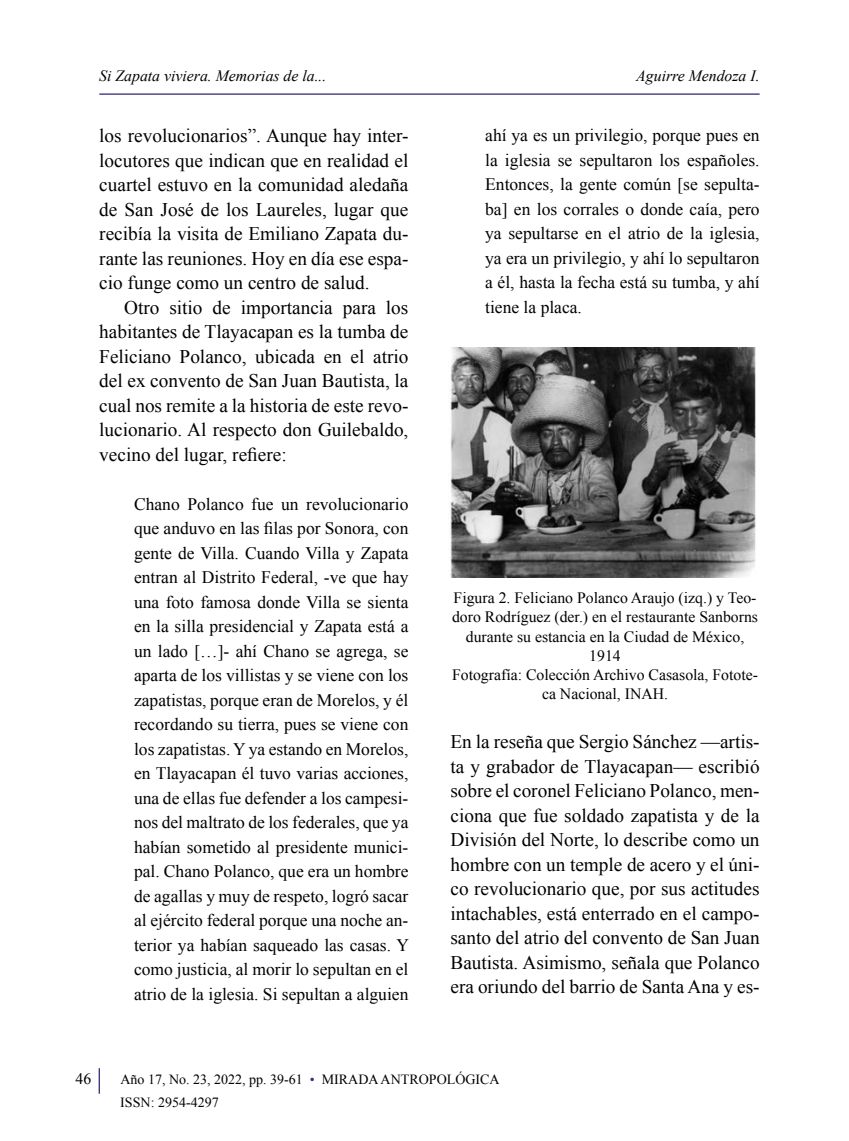
<style>
.page{position:relative;width:849px;height:1141px;background:#fff}
.page>*{position:absolute;margin:0;border:0;box-sizing:border-box;transform-origin:0 0}
.t1{font:19.25px/24.5px "Times New Roman";color:#000;text-align:justify}
.t2{font:17.5px/24.5px "Times New Roman";color:#000;text-align:justify}
.t3{font:15.75px/19.2px "Times New Roman";color:#000;text-align:center}
.t4{font:italic 15.75px "Times New Roman";color:#000}
.t5{font:14px/22.8px "Times New Roman";color:#000}
.s1{color:#392d7a}
</style>
<div class="page">
<svg style="left:99px;top:1068px;width:1px;height:26px"></svg>
<hr style="left:99px;top:93px;width:660px;height:2px;background:#392d7a">
<img style="left:450px;top:347px;width:306px;height:231px">
<p class="t4" style="left:99px;top:65px;width:229px">Si Zapata viviera. Memorias de la...</p>
<p class="t4" style="left:636px;top:65px;width:125px">Aguirre Mendoza I.</p>
<p class="t1" style="left:99px;top:123px;width:310px">los revolucionarios”. Aunque hay inter&shy;locutores que indican que en realidad el cuartel estuvo en la comunidad aledaña de San José de los Laureles, lugar que recibía la visita de Emiliano Zapata du&shy;rante las reuniones. Hoy en día ese espa&shy;cio funge como un centro de salud.</p>
<p class="t1" style="left:99px;top:295px;width:310px;text-indent:25px">Otro sitio de importancia para los habitantes de Tlayacapan es la tumba de Feliciano Polanco, ubicada en el atrio del ex convento de San Juan Bautista, la cual nos remite a la historia de este revo&shy;lucionario. Al respecto don Guilebaldo, vecino del lugar, refiere:</p>
<p class="t2" style="left:134px;top:491px;width:276px">Chano Polanco fue un revolucionario que anduvo en las filas por Sonora, con gente de Villa. Cuando Villa y Zapata entran al Distrito Federal, -ve que hay una foto famosa donde Villa se sienta en la silla presidencial y Zapata está a un lado […]- ahí Chano se agrega, se aparta de los villistas y se viene con los zapatistas, porque eran de Morelos, y él recordando su tierra, pues se viene con los zapatistas. Y ya estando en Morelos, en Tlayacapan él tuvo varias acciones, una de ellas fue defender a los campesi&shy;nos del maltrato de los federales, que ya habían sometido al presidente munici&shy;pal. Chano Polanco, que era un hombre de agallas y muy de respeto, logró sacar al ejército federal porque una noche an&shy;terior ya habían saqueado las casas. Y como justicia, al morir lo sepultan en el atrio de la iglesia. Si sepultan a alguien</p>
<p class="t2" style="left:485px;top:123px;width:276px">ahí ya es un privilegio, porque pues en la iglesia se sepultaron los españoles.<br>Entonces, la gente común [se sepulta&shy;ba] en los corrales o donde caía, pero ya sepultarse en el atrio de la iglesia, ya era un privilegio, y ahí lo sepultaron a él, hasta la fecha está su tumba, y ahí tiene la placa.</p>
<p class="t3" style="left:452px;top:588px;width:307px">Figura 2. Feliciano Polanco Araujo (izq.) y Teo&shy;doro Rodríguez (der.) en el restaurante Sanborns durante su estancia en la Ciudad de México, 1914<br>Fotografía: Colección Archivo Casasola, Fotote&shy;ca Nacional, INAH.</p>
<p class="t1" style="left:450px;top:729px;width:310px">En la reseña que Sergio Sánchez —artis&shy;ta y grabador de Tlayacapan— escribió sobre el coronel Feliciano Polanco, men&shy;ciona que fue soldado zapatista y de la División del Norte, lo describe como un hombre con un temple de acero y el úni&shy;co revolucionario que, por sus actitudes intachables, está enterrado en el campo&shy;santo del atrio del convento de San Juan Bautista. Asimismo, señala que Polanco era oriundo del barrio de Santa Ana y es-</p>
<p class="t3" style="left:76px;top:1069px;width:17px">46</p>
<p class="t5" style="left:120px;top:1068px;width:381px">Año 17, No. 23, 2022, pp. 39-61 <span class="s1">•</span> MIRADA ANTROPOLÓGICA<br>ISSN: 2954-4297</p>
</div>
